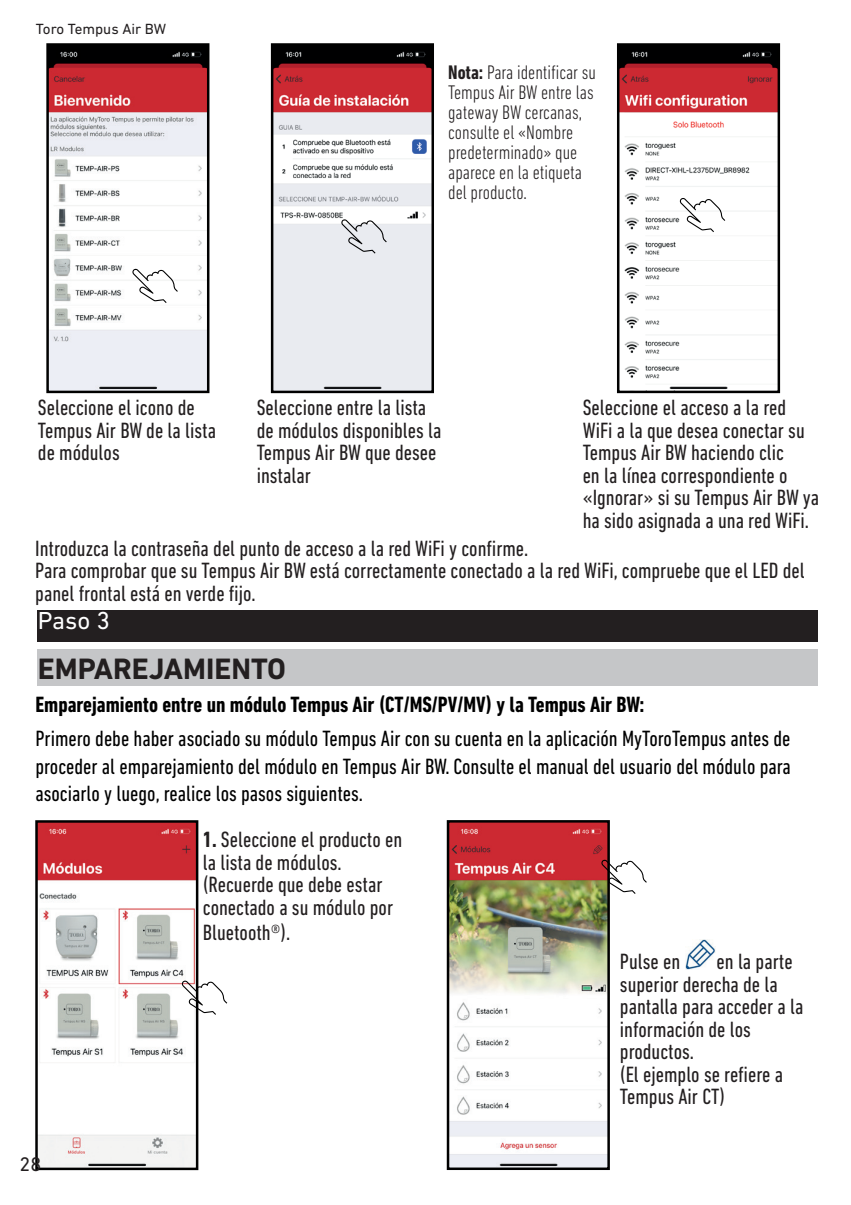
<style>
.page{position:relative;width:851px;height:1205px;background:#fff}
.page>*{position:absolute;margin:0;border:0;box-sizing:border-box;transform-origin:0 0}
.t1{font:700 30px "DIN Next LT Pro";color:#231f20}
.t2{font:25px "DIN Next LT Pro";color:#fff}
.t3{font:condensed 22.5px/22.5px "DIN Next LT Pro";color:#231f20}
.t4{font:condensed 22.5px/27.5px "DIN Next LT Pro";color:#000;text-align:justify}
.t5{font:700 condensed 22.5px "DIN Next LT Pro";color:#000}
.t6{font:300 condensed 20px/20px "DIN Next LT Pro";color:#231f20}
.t7{font:20px "DIN Next LT Pro";color:#231f20}
.t8{font:15px "DIN Next LT Pro";color:#231f20}
.s1{font-weight:700}
</style>
<div class="page">
<img style="left:49px;top:46px;width:157px;height:344px">
<div style="left:46px;top:43px;width:163px;height:350px;border:2px solid #000"></div>
<img style="left:620px;top:46px;width:157px;height:344px">
<div style="left:617px;top:43px;width:163px;height:350px;border:2px solid #000"></div>
<img style="left:274px;top:46px;width:157px;height:344px">
<div style="left:271px;top:43px;width:163px;height:350px;border:2px solid #000"></div>
<svg style="left:125px;top:255px;width:56px;height:55px"></svg>
<div style="left:38px;top:610px;width:779px;height:32px;background:#231f20"></div>
<div style="left:38px;top:649px;width:779px;height:37px;background:#c5c6c8"></div>
<img style="left:685px;top:939px;width:30px;height:30px">
<img style="left:38px;top:823px;width:157px;height:344px">
<div style="left:35px;top:820px;width:163px;height:350px;border:2px solid #000"></div>
<img style="left:449px;top:823px;width:157px;height:344px">
<div style="left:446px;top:820px;width:163px;height:350px;border:2px solid #000"></div>
<svg style="left:175px;top:967px;width:53px;height:55px"></svg>
<svg style="left:334px;top:206px;width:56px;height:55px"></svg>
<svg style="left:672px;top:184px;width:56px;height:56px"></svg>
<svg style="left:594px;top:846px;width:53px;height:55px"></svg>
<p class="t8" style="left:36px;top:20px;width:132px">Toro Tempus Air BW</p>
<p class="t6" style="left:448px;top:62px;width:149px"><span class="s1">Nota:</span> Para identificar su<br>Tempus Air BW entre las gateway BW cercanas, consulte el «Nombre predeterminado» que aparece en la etiqueta del producto.</p>
<p class="t3" style="left:582px;top:396px;width:238px">Seleccione el acceso a la red<br>WiFi a la que desea conectar su<br>Tempus Air BW haciendo clic<br>en la línea correspondiente o «Ignorar» si su Tempus Air BW ya ha sido asignada a una red WiFi.</p>
<p class="t3" style="left:35px;top:537px;width:771px">Introduzca la contraseña del punto de acceso a la red WiFi y confirme.<br>Para comprobar que su Tempus Air BW está correctamente conectado a la red WiFi, compruebe que el LED del panel frontal está en verde fijo.</p>
<p class="t2" style="left:38px;top:606px;width:73px">Paso 3</p>
<h1 class="t1" style="left:38px;top:651px;width:249px">EMPAREJAMIENTO</h1>
<p class="t5" style="left:35px;top:691px;width:610px">Emparejamiento entre un módulo Tempus Air (CT/MS/PV/MV) y la Tempus Air BW:</p>
<p class="t4" style="left:35px;top:725px;width:756px">Primero debe haber asociado su módulo Tempus Air con su cuenta en la aplicación MyToroTempus antes de proceder al emparejamiento del módulo en Tempus Air BW. Consulte el manual del usuario del módulo para asociarlo y luego, realice los pasos siguientes.</p>
<p class="t3" style="left:203px;top:828px;width:201px"><span class="s1">1.</span> Seleccione el producto en la lista de módulos. (Recuerde que debe estar conectado a su módulo por</p>
<p class="t3" style="left:203px;top:920px;width:89px">Bluetooth®).</p>
<p class="t3" style="left:620px;top:950px;width:62px">Pulse en</p>
<p class="t3" style="left:38px;top:396px;width:180px">Seleccione el icono de<br>Tempus Air BW de la lista de módulos</p>
<p class="t3" style="left:257px;top:396px;width:186px">Seleccione entre la lista de módulos disponibles la<br>Tempus Air BW que desee instalar</p>
<p class="t3" style="left:620px;top:950px;width:185px;text-indent:97px">en la parte superior derecha de la pantalla para acceder a la información de los productos.<br>(El ejemplo se refiere a<br>Tempus Air CT)</p>
<p class="t7" style="left:19px;top:1152px;width:23px">28</p>
</div>
